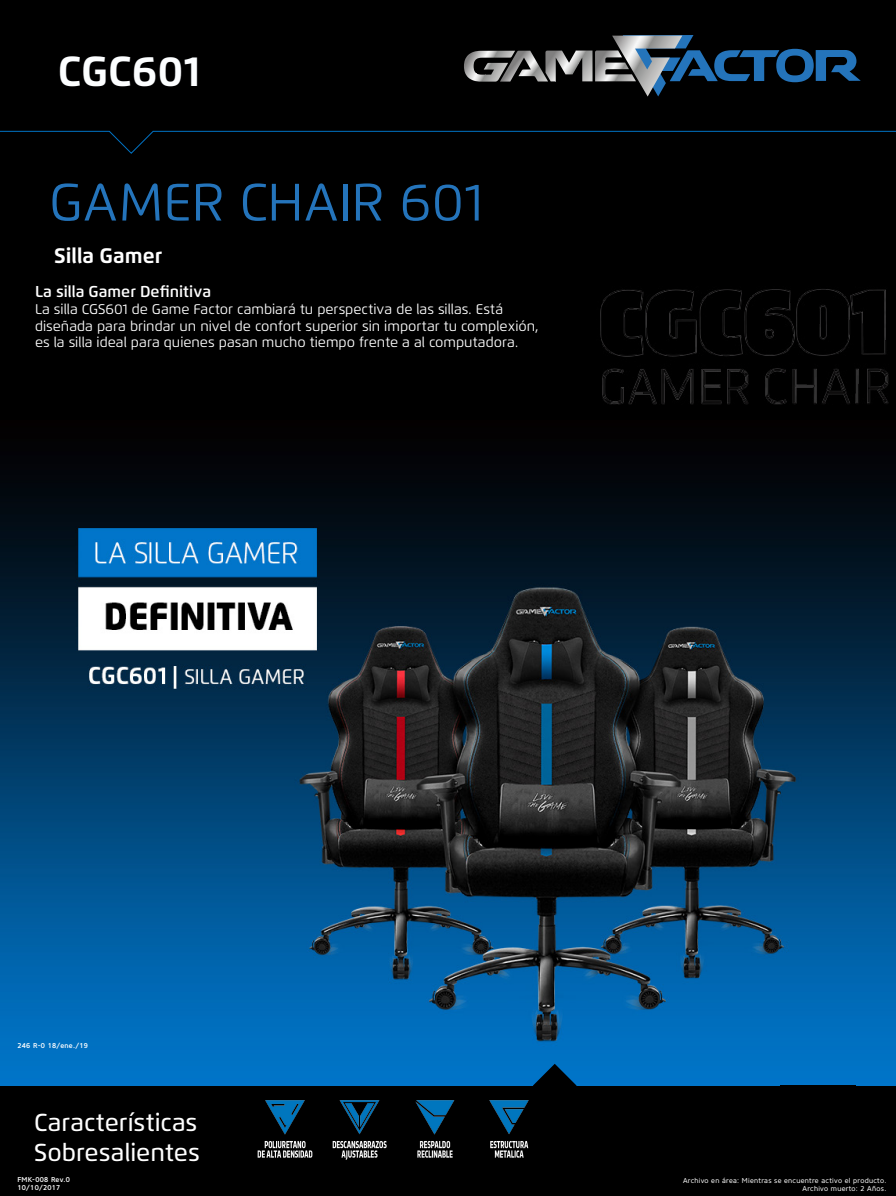
<style>
.page{position:relative;width:896px;height:1196px;background:#fff}
.page>*{position:absolute;margin:0;border:0;box-sizing:border-box;transform-origin:0 0}
.t1{font:52.5px "Flexo";letter-spacing:.005em;color:#2474bb}
.t2{font:700 42px "Flexo";color:#fcfeff}
.t3{font:500 24.5px/29.4px "Flexo";color:#fff}
.t4{font:700 21px "Flexo";color:#fff}
.t5{font:600 15.75px "Flexo";color:#fff}
.t6{font:14px/16.8px "Flexo";color:#fff}
.t7{font:7px/7.9px "Core Sans N45";letter-spacing:.04em;color:#fff;text-align:right}
.t8{font:500 7px/7.9px "Core Sans N55";letter-spacing:.04em;color:#fff}
</style>
<div class="page">
<div style="left:0;top:0;width:896px;height:1195px;background:#000"></div>
<img style="left:600px;top:289px;width:289px;height:116px">
<img style="left:0;top:475px;width:896px;height:610px">
<svg style="left:0;top:130px;width:896px;height:24px"></svg>
<svg style="left:533px;top:1063px;width:44px;height:23px"></svg>
<img style="left:248px;top:1085px;width:299px;height:75px">
<svg style="left:464px;top:35px;width:397px;height:61px"></svg>
<h2 class="t2" style="left:58px;top:45px;width:144px">CGC601</h2>
<h1 class="t1" style="left:49px;top:170px;width:436px">GAMER CHAIR 601</h1>
<h3 class="t4" style="left:54px;top:242px;width:110px">Silla Gamer</h3>
<p class="t5" style="left:35px;top:282px;width:178px">La silla Gamer Definitiva</p>
<p class="t6" style="left:35px;top:300px;width:505px">La silla CGS601 de Game Factor cambiará tu perspectiva de las sillas. Está diseñada para brindar un nivel de confort superior sin importar tu complexión, es la silla ideal para quienes pasan mucho tiempo frente a al computadora.</p>
<p class="t8" style="left:18px;top:1041px;width:72px">246 R-0 18/ene./19</p>
<h3 class="t3" style="left:34px;top:1107px;width:167px">Características<br>Sobresalientes</h3>
<p class="t8" style="left:18px;top:1175px;width:54px">FMK-008 Rev.0<br>10/10/2017</p>
<p class="t7" style="left:683px;top:1176px;width:205px">Archivo en área: Mientras se encuentre activo el producto.<br>Archivo muerto: 2 Años.</p>
</div>
